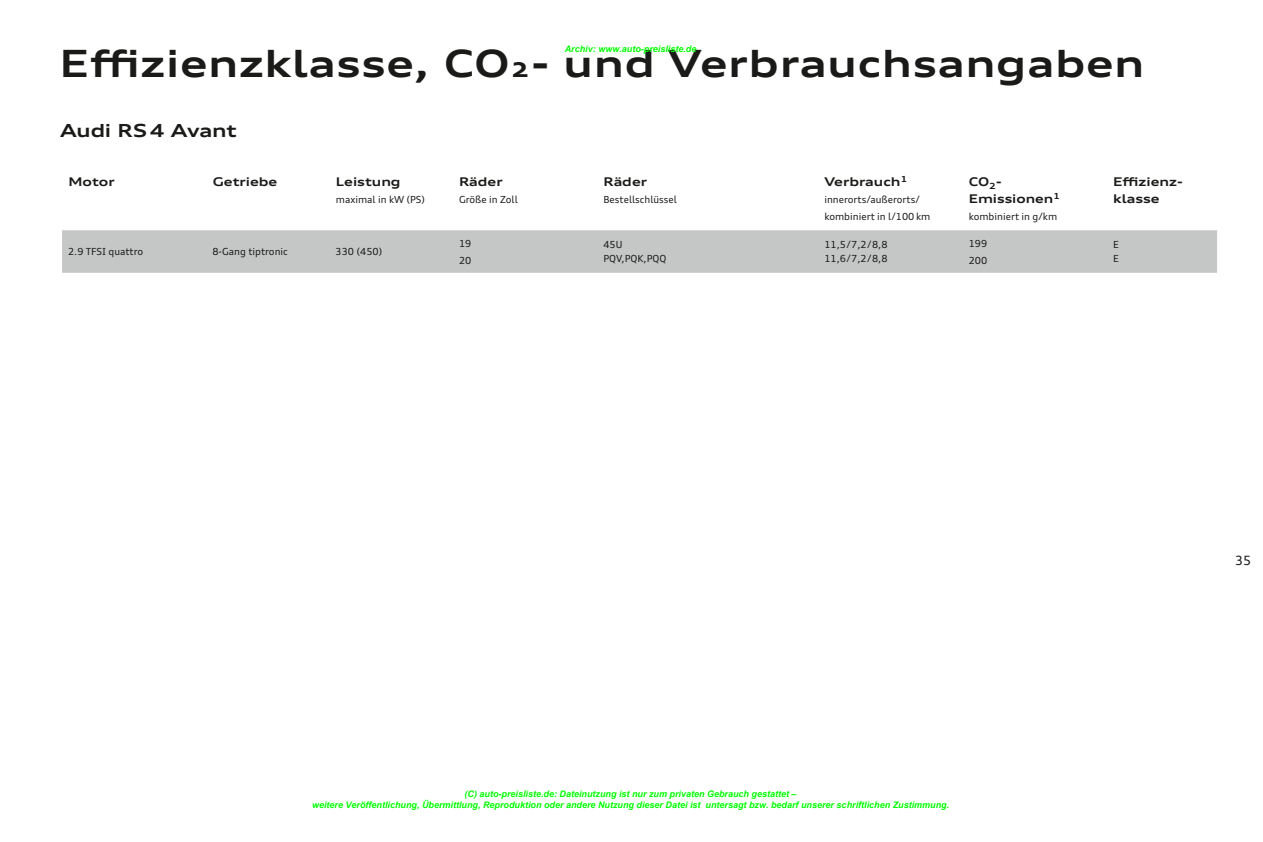
<style>
.page{position:relative;width:1263px;height:842px;background:#fff}
.page>*{position:absolute;margin:0;border:0;box-sizing:border-box;transform-origin:0 0}
.t1{font:700 expanded 37.5px "Audi Type";letter-spacing:.02em;color:#1a1a18}
.t2{font:700 expanded 18px "Audi Type";letter-spacing:-.01em;color:#1a1a18}
.t3{font:12.75px "Audi Type";color:#1a1a18}
.t4{font:700 expanded 12px/17.1px "Audi Type";color:#1a1a18}
.t5{font:9.75px/17.1px "Audi Type";color:#1a1a18}
.t6{font:italic 700 9px/10.8px "Arial";color:#0f0;text-align:center}
</style>
<div class="page">
<div style="left:62px;top:230px;width:1155px;height:43px;background:#c5c6c6"></div>
<p class="t6" style="left:565px;top:44px;width:133px">Archiv: www.auto-preisliste.de</p>
<h1 class="t1" style="left:59px;top:38px;width:1086px">Effizienzklasse, CO2- und Verbrauchsangaben</h1>
<h2 class="t2" style="left:60px;top:119px;width:178px">Audi RS4 Avant</h2>
<h3 class="t4" style="left:68px;top:173px;width:48px">Motor</h3>
<h3 class="t4" style="left:213px;top:173px;width:66px">Getriebe</h3>
<h3 class="t4" style="left:336px;top:173px;width:66px">Leistung</h3>
<p class="t5" style="left:336px;top:191px;width:91px">maximal in kW (PS)</p>
<h3 class="t4" style="left:459px;top:173px;width:45px">Räder</h3>
<p class="t5" style="left:459px;top:191px;width:60px">Größe in Zoll</p>
<h3 class="t4" style="left:603px;top:173px;width:45px">Räder</h3>
<p class="t5" style="left:603px;top:191px;width:75px">Bestellschlüssel</p>
<h3 class="t4" style="left:824px;top:173px;width:85px">Verbrauch<sup>1</sup></h3>
<p class="t5" style="left:824px;top:191px;width:108px">innerorts/außerorts/ kombiniert in l/100 km</p>
<h3 class="t4" style="left:969px;top:173px;width:93px">CO<sub>2</sub>-<br>Emissionen<sup>1</sup></h3>
<p class="t5" style="left:969px;top:208px;width:90px">kombiniert in g/km</p>
<h3 class="t4" style="left:1113px;top:173px;width:71px">Effizienz&shy;klasse</h3>
<p class="t5" style="left:68px;top:243px;width:77px">2.9 TFSI quattro</p>
<p class="t5" style="left:212px;top:243px;width:77px">8-Gang tiptronic</p>
<p class="t5" style="left:336px;top:243px;width:48px">330 (450)</p>
<p class="t5" style="left:459px;top:234px;width:14px">19<br>20</p>
<p class="t5" style="left:603px;top:237px;width:65px;line-height:14.2px">45U<br>PQV,PQK,PQQ</p>
<p class="t5" style="left:824px;top:237px;width:65px;line-height:14.2px">11,5/7,2/8,8<br>11,6/7,2/8,8</p>
<p class="t5" style="left:969px;top:234px;width:20px">199<br>200</p>
<p class="t5" style="left:1113px;top:237px;width:7px;line-height:14.2px">E<br>E</p>
<p class="t6" style="left:312px;top:789px;width:639px">(C) auto-preisliste.de: Dateinutzung ist nur zum privaten Gebrauch gestattet –<br>weitere Veröffentlichung, Übermittlung, Reproduktion oder andere Nutzung dieser Datei ist untersagt bzw. bedarf unserer schriftlichen Zustimmung.</p>
<h3 class="t3" style="left:1235px;top:552px;width:18px">35</h3>
</div>
